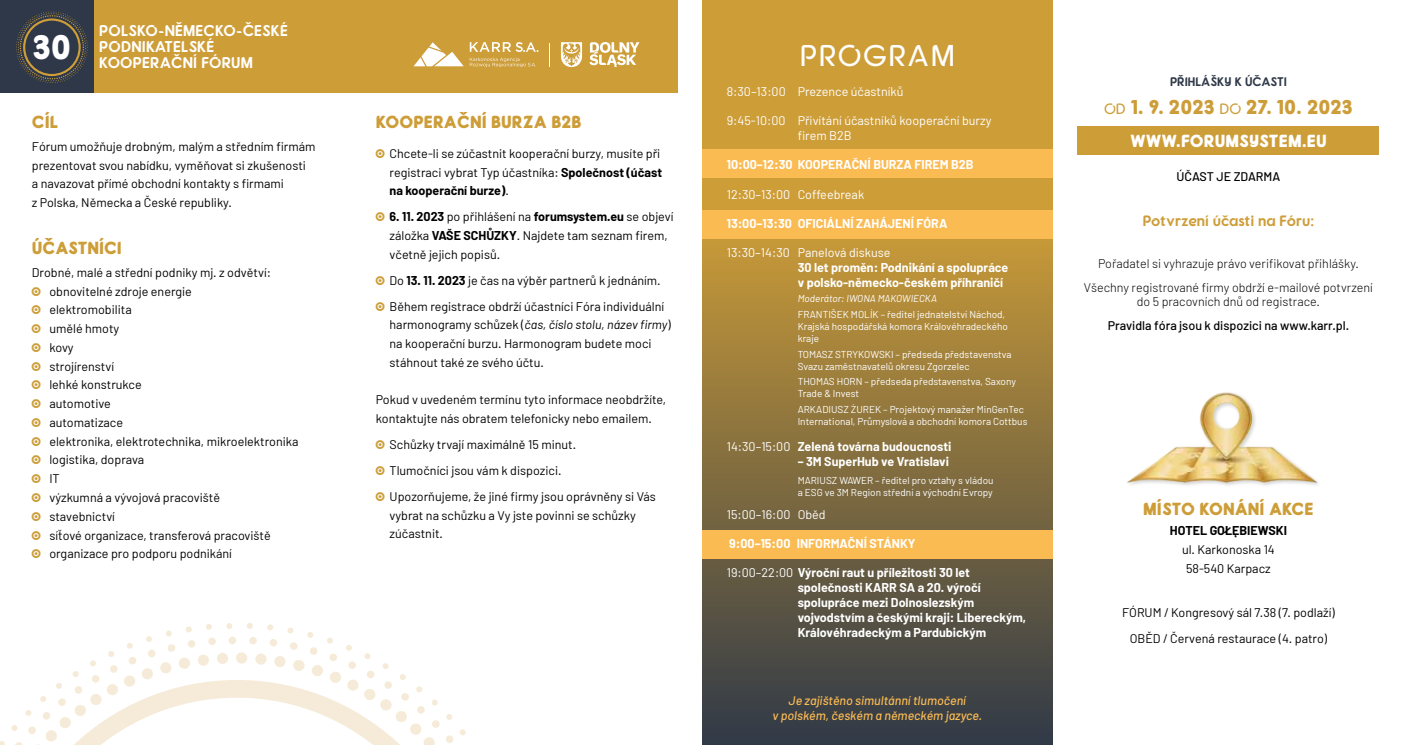
<style>
.page{position:relative;width:1404px;height:745px;background:#fff}
.page>*{position:absolute;margin:0;border:0;box-sizing:border-box;transform-origin:0 0}
.t1{font:700 33.88px "Fonarto";color:#fff}
.t2{font:300 30px "Fonarto";letter-spacing:.05em;color:#fff}
.t3{font:700 20px "Fonarto";color:#cd9d38}
.t4{font:700 17.5px "Fonarto";color:#cd9d38}
.t5{font:700 17.5px "Fonarto";color:#fff}
.t6{font:15.62px/16.2px "Fonarto";letter-spacing:.01em;color:#fff}
.t7{font:15px "Fonarto";color:#cd9d38}
.t8{font:12.5px/18.8px "Barlow";color:#000}
.t9{font:700 12.5px/15px "Barlow";color:#fff}
.t10{font:12.5px/15px "Barlow";color:#fff}
.t11{font:300 12.5px/24.4px "Barlow";color:#000;text-align:center}
.t12{font:italic 500 12.5px/15px "Barlow";color:#fbbb53;text-align:center}
.t13{font:500 12.5px "Barlow";color:#000}
.t14{font:700 12.5px "Barlow";color:#000}
.t15{font:12.5px "Fonarto";color:#2e3848}
.t16{font:10px/12px "Barlow";color:#fff}
.t17{font:italic 10px "Barlow";color:#fff}
.s1{font-weight:700}
.s2{font-style:italic}
.s3{font-weight:400}
.s4{font-weight:300;font-size:15px}
</style>
<div class="page">
<svg style="left:0;top:623px;width:466px;height:121px"></svg>
<div style="left:94px;top:0;width:583px;height:92px;background:#cd9d38"></div>
<svg style="left:589px;top:42px;width:50px;height:25px"></svg>
<svg style="left:561px;top:42px;width:21px;height:25px"></svg>
<svg style="left:549px;top:43px;width:1px;height:23px"></svg>
<svg style="left:469px;top:42px;width:69px;height:25px"></svg>
<svg style="left:414px;top:42px;width:49px;height:24px"></svg>
<div style="left:702px;top:0;width:350px;height:744px;background:#cd9d38"></div>
<div style="left:702px;top:221px;width:350px;height:523px;background:linear-gradient(to bottom,#cc9c38,#313a47)"></div>
<div style="left:702px;top:530px;width:350px;height:28px;background:#fbbb53"></div>
<div style="left:702px;top:210px;width:350px;height:29px;background:#fbbb53"></div>
<div style="left:702px;top:149px;width:350px;height:28px;background:#fbbb53"></div>
<div style="left:1077px;top:127px;width:301px;height:28px;background:#cd9d38"></div>
<img style="left:1127px;top:392px;width:191px;height:94px">
<div style="left:0;top:0;width:94px;height:92px;background:#2e3848"></div>
<svg style="left:16px;top:12px;width:72px;height:71px"></svg>
<h1 class="t1" style="left:32px;top:27px;width:40px">30</h1>
<p class="t6" style="left:99px;top:23px;width:190px">POLSKO-NĚMECKO-ČESKÉ<br>PODNIKATELSKÉ<br>KOOPERAČNÍ FÓRUM</p>
<h3 class="t4" style="left:32px;top:112px;width:28px">CÍL</h3>
<p class="t8" style="left:32px;top:136px;width:285px">Fórum umožňuje drobným, malým a středním firmám prezentovat svou nabídku, vyměňovat si zkušenosti<br>a navazovat přímé obchodní kontakty s firmami<br>z Polska, Německa a České republiky.</p>
<h3 class="t4" style="left:32px;top:237px;width:92px">ÚČASTNÍCI</h3>
<p class="t8" style="left:49px;top:262px;width:250px;text-indent:-17px">Drobné, malé a střední podniky mj. z odvětví: obnovitelné zdroje energie<br>elektromobilita<br>umělé hmoty<br>kovy<br>strojírenství<br>lehké konstrukce<br>automotive<br>automatizace<br>elektronika, elektrotechnika, mikroelektronika logistika, doprava<br>IT<br>výzkumná a vývojová pracoviště<br>stavebnictví<br>síťové organizace, transferová pracoviště organizace pro podporu podnikání</p>
<h3 class="t4" style="left:376px;top:112px;width:207px">KOOPERAČNÍ BURZA B2B</h3>
<p class="t8" style="left:389px;top:143px;width:274px">Chcete-li se zúčastnit kooperační burzy, musíte při registraci vybrat Typ účastníka: <span class="s1">Společnost (účast na kooperační burze)</span>.</p>
<p class="t8" style="left:389px;top:207px;width:285px"><span class="s1">6. 11. 2023</span> po přihlášení na <span class="s1">forumsystem.eu</span> se objeví záložka <span class="s1">VAŠE SCHŮZKY</span>. Najdete tam seznam firem, včetně jejich popisů.</p>
<p class="t8" style="left:389px;top:267px;width:276px;line-height:25.9px">Do <span class="s1">13. 11. 2023</span> je čas na výběr partnerů k jednáním.<br>Během registrace obdrží účastníci Fóra individuální</p>
<p class="t8" style="left:389px;top:315px;width:283px">harmonogramy schůzek (<span class="s2">čas, číslo stolu, název firmy</span>) na kooperační burzu. Harmonogram budete moci stáhnout také ze svého účtu.</p>
<p class="t8" style="left:376px;top:390px;width:292px">Pokud v uvedeném termínu tyto informace neobdržíte, kontaktujte nás obratem telefonicky nebo emailem.</p>
<p class="t8" style="left:389px;top:431px;width:268px;line-height:25.9px">Schůzky trvají maximálně 15 minut.<br>Tlumočníci jsou vám k dispozici.<br>Upozorňujeme, že jiné firmy jsou oprávněny si Vás</p>
<p class="t8" style="left:389px;top:505px;width:248px">vybrat na schůzku a Vy jste povinni se schůzky zúčastnit.</p>
<h2 class="t2" style="left:799px;top:38px;width:157px">PROGRAM</h2>
<p class="t10" style="left:726px;top:83px;width:178px">8:30–13:00 Prezence účastníků</p>
<p class="t10" style="left:797px;top:113px;width:195px;text-indent:-71px">9:45-10:00 Přivítání účastníků kooperační burzy firem B2B</p>
<p class="t9" style="left:726px;top:157px;width:247px">10:00–12:30 Kooperační burza firem B2B</p>
<p class="t10" style="left:726px;top:186px;width:139px">12:30–13:00 Coffeebreak</p>
<p class="t9" style="left:726px;top:215px;width:72px">13:00–13:30 OFI</p>
<p class="t9" style="left:815px;top:215px;width:133px">CIÁLNÍ ZAHÁJENÍ FÓRA</p>
<p class="t10" style="left:726px;top:244px;width:165px">13:30–14:30 Panelová diskuse</p>
<p class="t9" style="left:797px;top:260px;width:212px">30 let proměn: Podnikání a spolupráce v polsko-německo-českém příhraničí</p>
<p class="t17" style="left:797px;top:292px;width:141px">Moderátor: IWONA MAKOWIECKA</p>
<p class="t16" style="left:797px;top:308px;width:212px">František Molík – ředitel jednatelství Náchod,<br>Krajská hospodářská komora Královéhradeckého kraje</p>
<p class="t16" style="left:797px;top:348px;width:215px">Tomasz St rykowski – předseda představenstva<br>Svazu zaměstnavatelů okresu Zgorzelec</p>
<p class="t16" style="left:797px;top:375px;width:220px">THOMAS HORN – předseda představenstva, Saxony<br>Trade &amp; Invest</p>
<p class="t16" style="left:797px;top:403px;width:7px">ARKA</p>
<p class="t16" style="left:822px;top:403px;width:48px">DIUSZ ŻUREK</p>
<p class="t16" style="left:797px;top:403px;width:231px;text-indent:85px">– Projektový manažer MinGenTec<br>International, Průmyslová a obchodní komora Cottbus</p>
<p class="t9" style="left:726px;top:438px;width:226px"><span class="s3">14:30–15:00</span> Zelená továrna budoucnosti</p>
<p class="t9" style="left:797px;top:453px;width:153px">– 3M SuperHub ve Vratislavi</p>
<p class="t16" style="left:797px;top:474px;width:197px">Mariusz Wawer – ředitel pro vztahy s vládou a ESG ve 3M Region střední a východní Evropy</p>
<p class="t10" style="left:726px;top:506px;width:100px">15:00–16:00 Oběd</p>
<p class="t9" style="left:729px;top:535px;width:76px">9:00–15:00 INFORM</p>
<p class="t9" style="left:839px;top:535px;width:77px">AČNÍ STÁNKY</p>
<p class="t9" style="left:797px;top:565px;width:230px;text-indent:-71px"><span class="s3">19:00–22:00</span> Výroční raut u příležitosti 30 let společnosti KARR SA a 20. výročí spolupráce mezi Dolnoslezským vojvodstvím a českými kraji: Libereckým, Královéhradeckým a Pardubickým</p>
<p class="t12" style="left:772px;top:692px;width:211px">Je zajištěno simultánní tlumočení<br>v polském, českém a německém jazyce.</p>
<p class="t15" style="left:1169px;top:74px;width:117px">PŘIHLÁŠKY k účasti</p>
<h3 class="t3" style="left:1103px;top:95px;width:250px"><span class="s4">OD</span> 1. 9. 2023 <span class="s4">DO</span> 27. 10. 2023</h3>
<h3 class="t5" style="left:1129px;top:130px;width:198px">WWW.FORUMSYSTEM.EU</h3>
<p class="t13" style="left:1176px;top:168px;width:17px">Účast</p>
<p class="t13" style="left:1216px;top:168px;width:26px">je zdarma</p>
<p class="t7" style="left:1142px;top:212px;width:173px">Potvrzení účasti na Fóru:</p>
<p class="t11" style="left:1083px;top:250px;width:290px">Pořadatel si vyhrazuje právo verifikovat přihlášky.<br>Všechny registrované firmy obdrží e-mailové potvrzení</p>
<p class="t11" style="left:1136px;top:288px;width:185px">do 5 pracovních dnů od registrace.</p>
<p class="t13" style="left:1107px;top:318px;width:243px">Pravidla fóra jsou k dispozici na www.karr.pl.</p>
<h3 class="t4" style="left:1143px;top:498px;width:172px">MÍSTO KONÁNÍ AKCE</h3>
<p class="t14" style="left:1169px;top:522px;width:24px">Hotel</p>
<p class="t14" style="left:1209px;top:522px;width:79px">Gołębiewski</p>
<p class="t8" style="left:1181px;top:539px;width:94px;text-align:center">ul. Karkonoska 14<br>58-540 Karpacz</p>
<p class="t8" style="left:1121px;top:599px;width:214px;line-height:25.9px;text-align:center">FÓRUM / Kongresový sál 7.38 (7. podlaží)<br>OBĚD / Červená restaurace (4. patro)</p>
</div>
